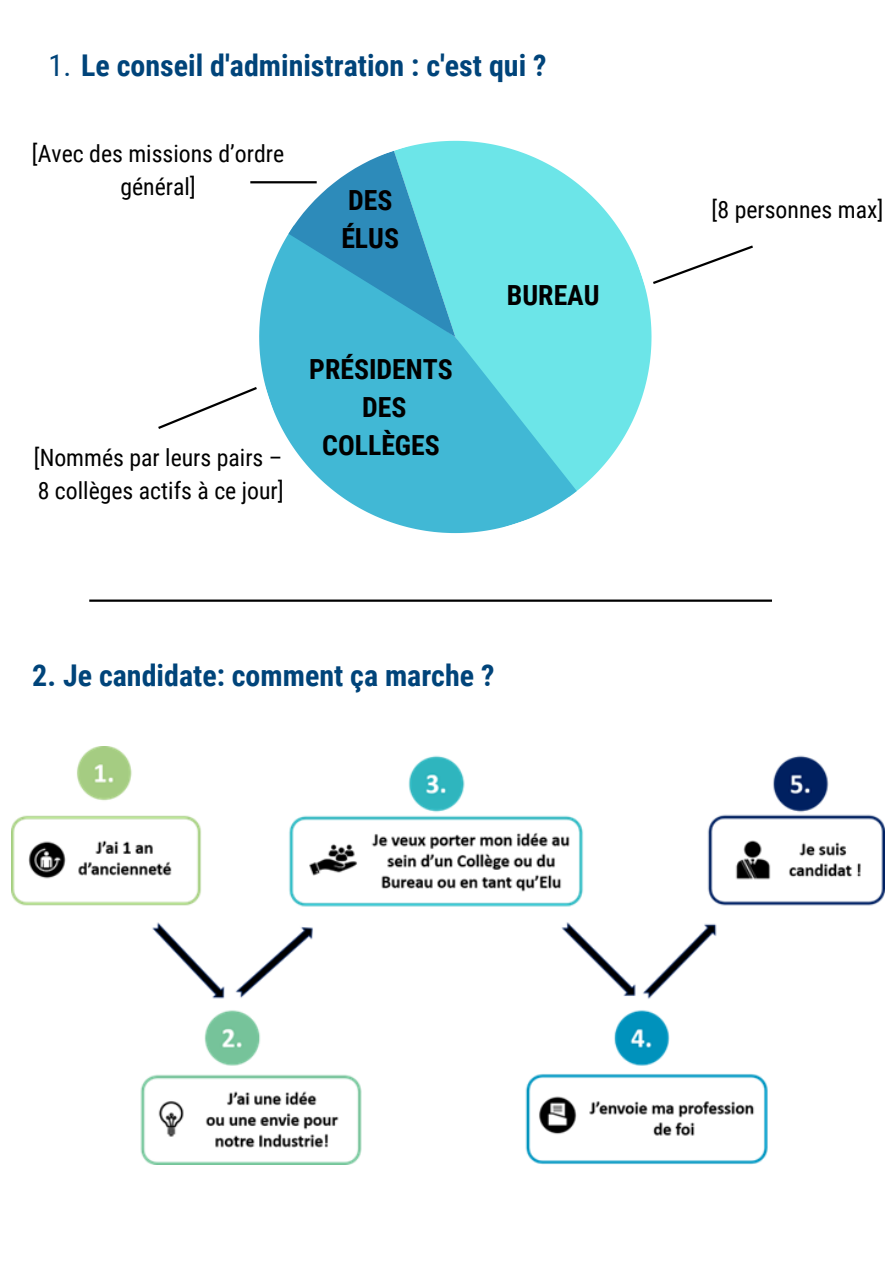
<style>
.page{position:relative;width:893px;height:1264px;background:#fff}
.page>*{position:absolute;margin:0;border:0;box-sizing:border-box;transform-origin:0 0}
.t1{font:700 30px "Roboto Condensed";color:#00447a}
.t2{font:700 27.75px/38.2px "Roboto Condensed";color:#000;text-align:center}
.t3{font:23.7px/32.7px "Roboto Condensed";color:#000}
.s1{font-weight:400}
</style>
<div class="page">
<svg style="left:394px;top:140px;width:258px;height:349px;fill:#6ce5e8"></svg>
<svg style="left:250px;top:167px;width:330px;height:367px"></svg>
<svg style="left:274px;top:151px;width:181px;height:225px"></svg>
<svg style="left:158px;top:385px;width:101px;height:46px"></svg>
<svg style="left:650px;top:244px;width:103px;height:42px"></svg>
<hr style="left:250px;top:181px;width:67px;height:2px;background:#000">
<hr style="left:89px;top:599px;width:683px;height:2px;background:#000">
<img style="left:11px;top:746px;width:873px;height:417px">
<p class="t1" style="left:49px;top:48px;width:499px"><span class="s1">1.</span> Le conseil d'administration : c'est qui ?</p>
<p class="t3" style="left:32px;top:138px;width:254px;text-align:center">[Avec des missions d’ordre général]</p>
<p class="t2" style="left:341px;top:181px;width:59px;text-align:left">DES<br>ÉLUS</p>
<p class="t3" style="left:34px;top:441px;width:251px">[Nommés par leurs pairs –<br>8 collèges actifs à ce jour]</p>
<p class="t2" style="left:309px;top:350px;width:145px">PRÉSIDENTS<br>DES<br>COLLÈGES</p>
<p class="t2" style="left:507px;top:276px;width:94px">BUREAU</p>
<p class="t1" style="left:32px;top:658px;width:463px">2. Je candidate: comment ça marche ?</p>
<p class="t3" style="left:711px;top:194px;width:173px">[8 personnes max]</p>
</div>
